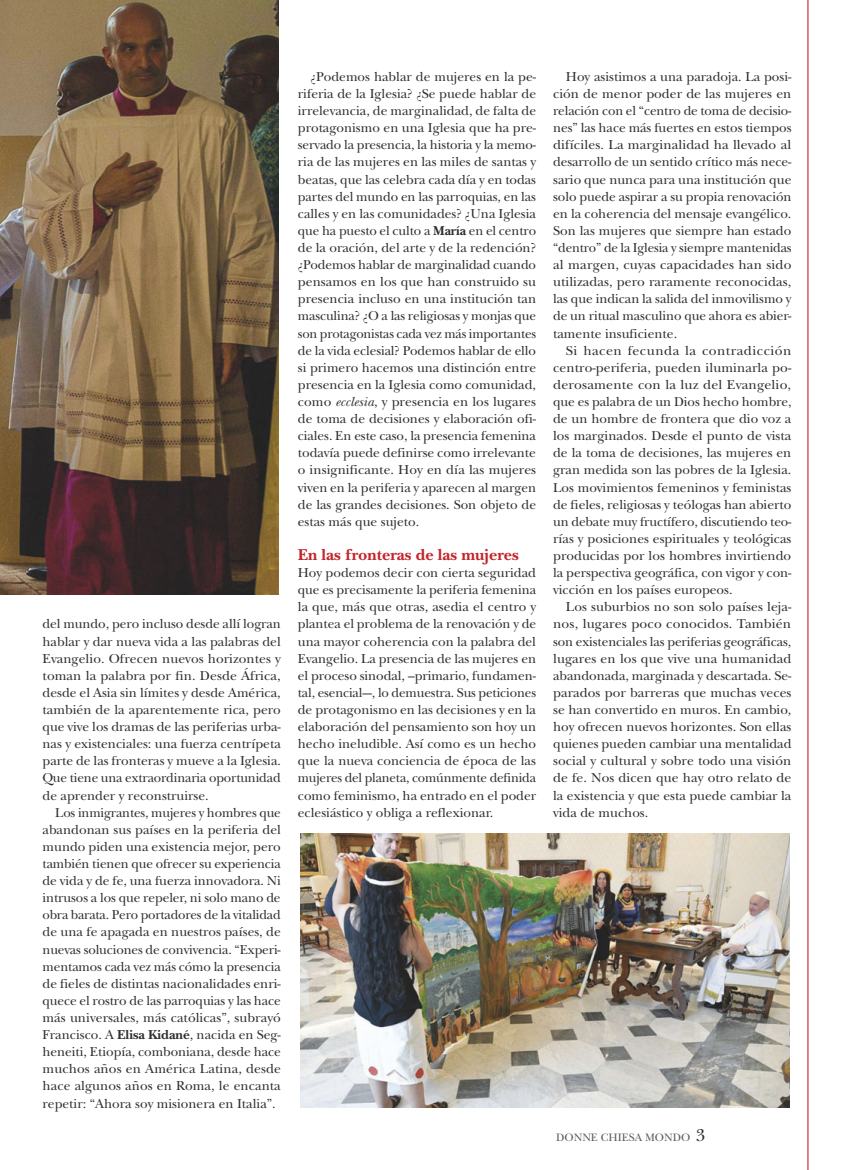
<style>
.page{position:relative;width:851px;height:1170px;background:#fff}
.page>*{position:absolute;margin:0;border:0;box-sizing:border-box;transform-origin:0 0}
.t1{font:700 16.5px "New Baskerville Std";color:#c32429}
.t2{font:13.5px/17.1px "New Baskerville Std";color:#2f2f2e;text-align:justify}
.t3{font:11.25px "New Baskerville Std";color:#5c5c5b}
.s1{font-weight:700}
.s2{font-style:italic}
.s3{font-size:18px;color:#2f2f2e}
</style>
<div class="page">
<hr style="left:807px;top:0;width:1px;height:1169px;background:#c32429">
<img style="left:0;top:0;width:279px;height:594px">
<img style="left:300px;top:833px;width:489px;height:274px">
<p class="t2" style="left:43px;top:617px;width:240px">del mundo, pero incluso desde allí logran hablar y dar nueva vida a las palabras del Evangelio. Ofrecen nuevos horizontes y toman la palabra por fin. Desde África, desde el Asia sin límites y desde América, también de la aparentemente rica, pero que vive los dramas de las periferias urba&shy;nas y existenciales: una fuerza centrípeta parte de las fronteras y mueve a la Iglesia.<br>Que tiene una extraordinaria oportunidad de aprender y reconstruirse.</p>
<p class="t2" style="left:43px;top:805px;width:240px;text-indent:13px">Los inmigrantes, mujeres y hombres que abandonan sus países en la periferia del mundo piden una existencia mejor, pero también tienen que ofrecer su experiencia de vida y de fe, una fuerza innovadora. Ni intrusos a los que repeler, ni solo mano de obra barata. Pero portadores de la vitalidad de una fe apagada en nuestros países, de nuevas soluciones de convivencia. “Experi&shy;mentamos cada vez más cómo la presencia de fieles de distintas nacionalidades enri&shy;quece el rostro de las parroquias y las hace más universales, más católicas”, subrayó Francisco. A <span class="s1">Elisa Kidané</span>, nacida en Seg&shy;heneiti, Etiopía, comboniana, desde hace muchos años en América Latina, desde hace algunos años en Roma, le encanta repetir: “Ahora soy misionera en Italia”.</p>
<p class="t2" style="left:298px;top:70px;width:240px;text-indent:13px">¿Podemos hablar de mujeres en la pe&shy;riferia de la Iglesia? ¿Se puede hablar de irrelevancia, de marginalidad, de falta de protagonismo en una Iglesia que ha pre&shy;servado la presencia, la historia y la memo&shy;ria de las mujeres en las miles de santas y beatas, que las celebra cada día y en todas partes del mundo en las parroquias, en las calles y en las comunidades? ¿Una Iglesia que ha puesto el culto a <span class="s1">María</span> en el centro de la oración, del arte y de la redención? ¿Podemos hablar de marginalidad cuando pensamos en los que han construido su presencia incluso en una institución tan masculina? ¿O a las religiosas y monjas que son protagonistas cada vez más importantes de la vida eclesial? Podemos hablar de ello si primero hacemos una distinción entre presencia en la Iglesia como comunidad, como <span class="s2">ecclesia</span>, y presencia en los lugares de toma de decisiones y elaboración ofi&shy;ciales. En este caso, la presencia femenina todavía puede definirse como irrelevante o insignificante. Hoy en día las mujeres viven en la periferia y aparecen al margen de las grandes decisiones. Son objeto de estas más que sujeto.</p>
<p class="t1" style="left:298px;top:549px;width:222px">En las fronteras de las mujeres</p>
<p class="t2" style="left:298px;top:565px;width:240px">Hoy podemos decir con cierta seguridad que es precisamente la periferia femenina la que, más que otras, asedia el centro y plantea el problema de la renovación y de una mayor coherencia con la palabra del Evangelio. La presencia de las mujeres en el proceso sinodal, –primario, fundamen&shy;tal, esencial-–, lo demuestra. Sus peticiones de protagonismo en las decisiones y en la elaboración del pensamiento son hoy un hecho ineludible. Así como es un hecho que la nueva conciencia de época de las mujeres del planeta, comúnmente definida como feminismo, ha entrado en el poder eclesiástico y obliga a reflexionar.</p>
<p class="t2" style="left:553px;top:70px;width:240px;text-indent:13px">Hoy asistimos a una paradoja. La posi&shy;ción de menor poder de las mujeres en relación con el “centro de toma de decisio&shy;nes” las hace más fuertes en estos tiempos difíciles. La marginalidad ha llevado al desarrollo de un sentido crítico más nece&shy;sario que nunca para una institución que solo puede aspirar a su propia renovación en la coherencia del mensaje evangélico.<br>Son las mujeres que siempre han estado “dentro” de la Iglesia y siempre mantenidas al margen, cuyas capacidades han sido utilizadas, pero raramente reconocidas, las que indican la salida del inmovilismo y de un ritual masculino que ahora es abier&shy;tamente insuficiente.</p>
<p class="t2" style="left:553px;top:343px;width:240px;text-indent:13px">Si hacen fecunda la contradicción centro-periferia, pueden iluminarla po&shy;derosamente con la luz del Evangelio, que es palabra de un Dios hecho hombre, de un hombre de frontera que dio voz a los marginados. Desde el punto de vista de la toma de decisiones, las mujeres en gran medida son las pobres de la Iglesia.<br>Los movimientos femeninos y feministas de fieles, religiosas y teólogas han abierto un debate muy fructífero, discutiendo teo&shy;rías y posiciones espirituales y teológicas producidas por los hombres invirtiendo la perspectiva geográfica, con vigor y con&shy;vicción en los países europeos.</p>
<p class="t2" style="left:553px;top:600px;width:240px;text-indent:13px">Los suburbios no son solo países leja&shy;nos, lugares poco conocidos. También son existenciales las periferias geográficas, lugares en los que vive una humanidad abandonada, marginada y descartada. Se&shy;parados por barreras que muchas veces se han convertido en muros. En cambio, hoy ofrecen nuevos horizontes. Son ellas quienes pueden cambiar una mentalidad social y cultural y sobre todo una visión de fe. Nos dicen que hay otro relato de la existencia y que esta puede cambiar la vida de muchos.</p>
<p class="t3" style="left:556px;top:1133px;width:150px">DONNE CHIESA MONDO <span class="s3">3</span></p>
</div>
